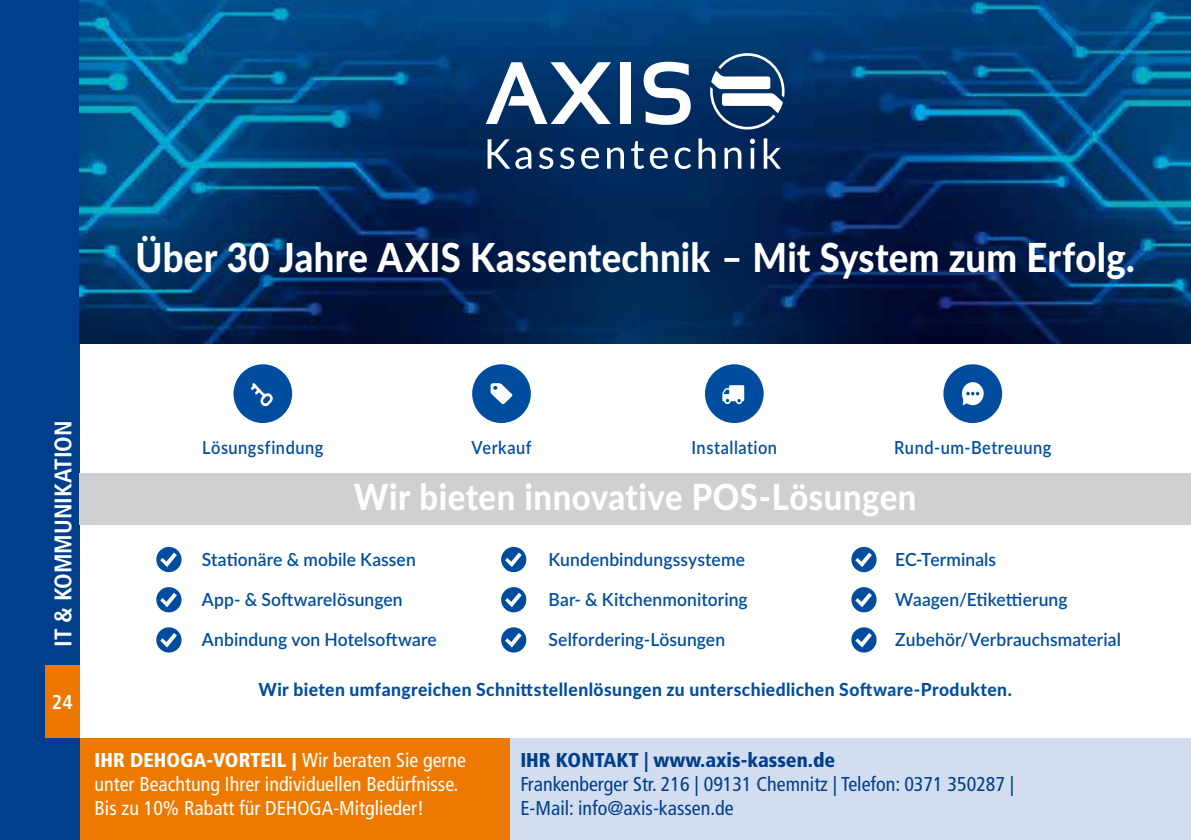
<style>
.page{position:relative;width:1191px;height:840px;background:#fff}
.page>*{position:absolute;margin:0;border:0;box-sizing:border-box;transform-origin:0 0}
.t1{font:800 40px "Lato Latin";letter-spacing:.005em;color:#fff;scale:.91 1}
.t2{font:800 36px "Lato Latin";letter-spacing:.015em;color:#fff;scale:.91 1}
.t3{font:700 condensed 24px "Frutiger LT Pro";color:#fff}
.t4{font:condensed 20px/24px "Frutiger LT Pro";color:#fff}
.t5{font:condensed 20px/24px "Frutiger LT Pro";color:#003f8b}
.t6{font:900 condensed 20px "Frutiger LT Pro";color:#003f8b}
.t7{font:700 condensed 20px "Frutiger LT Pro";color:#fff}
.t8{font:600 18px "Lato Latin";letter-spacing:.005em;color:#004d9f}
.t9{font:800 18px "Lato Latin";letter-spacing:.025em;color:#004d9f}
.t10{font:600 18px "Lato Latin";letter-spacing:.03em;color:#004d9f;scale:.91 1}
.s1{font-weight:900}
.s2{font-family:"Hind";font-weight:700;font-stretch:normal}
</style>
<div class="page">
<div style="left:79px;top:737px;width:431px;height:102px;background:#ee7900"></div>
<div style="left:0;top:0;width:79px;height:839px;background:#003f8b"></div>
<div style="left:45px;top:664px;width:34px;height:73px;background:#e70"></div>
<div style="left:510px;top:737px;width:681px;height:102px;background:#d3ddf0"></div>
<img style="left:79px;top:0;width:1112px;height:343px">
<div style="left:233px;top:364px;width:59px;height:59px;background:#004d9f;border-radius:50%"></div>
<svg style="left:251px;top:383px;width:22px;height:23px"></svg>
<div style="left:472px;top:364px;width:59px;height:59px;background:#004d9f;border-radius:50%"></div>
<svg style="left:490px;top:383px;width:22px;height:21px"></svg>
<div style="left:705px;top:364px;width:58px;height:59px;background:#004d9f;border-radius:50%"></div>
<svg style="left:722px;top:385px;width:22px;height:19px"></svg>
<div style="left:943px;top:364px;width:59px;height:59px;background:#004d9f;border-radius:50%"></div>
<svg style="left:961px;top:382px;width:23px;height:23px"></svg>
<div style="left:79px;top:473px;width:1112px;height:51px;background:#ced0d2"></div>
<div style="left:156px;top:546px;width:25px;height:26px;background:#004d9f;border-radius:50%"></div>
<svg style="left:160px;top:552px;width:17px;height:14px"></svg>
<div style="left:501px;top:546px;width:25px;height:26px;background:#004d9f;border-radius:50%"></div>
<svg style="left:505px;top:552px;width:16px;height:14px"></svg>
<div style="left:851px;top:546px;width:25px;height:26px;background:#004d9f;border-radius:50%"></div>
<svg style="left:855px;top:552px;width:17px;height:14px"></svg>
<svg style="left:156px;top:586px;width:25px;height:26px"></svg>
<svg style="left:160px;top:592px;width:17px;height:15px"></svg>
<svg style="left:501px;top:586px;width:25px;height:26px"></svg>
<svg style="left:505px;top:592px;width:16px;height:15px"></svg>
<svg style="left:851px;top:586px;width:25px;height:26px"></svg>
<svg style="left:855px;top:592px;width:17px;height:15px"></svg>
<div style="left:156px;top:627px;width:25px;height:25px;background:#004d9f;border-radius:50%"></div>
<svg style="left:160px;top:633px;width:17px;height:14px"></svg>
<div style="left:501px;top:627px;width:25px;height:25px;background:#004d9f;border-radius:50%"></div>
<svg style="left:505px;top:633px;width:16px;height:14px"></svg>
<div style="left:851px;top:627px;width:25px;height:25px;background:#004d9f;border-radius:50%"></div>
<svg style="left:855px;top:633px;width:17px;height:14px"></svg>
<svg style="left:487px;top:139px;width:44px;height:30px"></svg>
<svg style="left:539px;top:147px;width:14px;height:22px"></svg>
<svg style="left:560px;top:147px;width:14px;height:22px"></svg>
<svg style="left:581px;top:147px;width:18px;height:22px"></svg>
<svg style="left:607px;top:147px;width:17px;height:22px"></svg>
<svg style="left:631px;top:141px;width:13px;height:28px"></svg>
<svg style="left:650px;top:147px;width:18px;height:22px"></svg>
<svg style="left:674px;top:147px;width:17px;height:22px"></svg>
<svg style="left:698px;top:138px;width:17px;height:31px"></svg>
<svg style="left:724px;top:147px;width:17px;height:22px"></svg>
<svg style="left:750px;top:139px;width:5px;height:30px"></svg>
<svg style="left:763px;top:138px;width:18px;height:31px"></svg>
<svg style="left:486px;top:62px;width:125px;height:62px"></svg>
<div style="left:620px;top:62px;width:11px;height:62px;background:#fff"></div>
<svg style="left:643px;top:62px;width:47px;height:63px"></svg>
<svg style="left:710px;top:53px;width:74px;height:76px"></svg>
<h1 class="t1" style="left:135px;top:234px;width:1099px">Über 30 Jahre AXIS Kassentechnik – Mit System zum Erfolg.</h1>
<h3 class="t3" style="left:49px;top:646px;width:228px;rotate:-90deg">IT &amp; KOMMUNIKATION</h3>
<p class="t7" style="left:52px;top:689px;width:22px">24</p>
<p class="t10" style="left:202px;top:436px;width:135px">Lösungsfindung</p>
<p class="t10" style="left:471px;top:436px;width:67px">Verkauf</p>
<p class="t10" style="left:691px;top:436px;width:96px">Installation</p>
<p class="t10" style="left:894px;top:436px;width:174px">Rund-um-Betreuung</p>
<h2 class="t2" style="left:354px;top:475px;width:620px">Wir bieten innovative POS-Lösungen</h2>
<p class="t8" style="left:202px;top:549px;width:215px">Stationäre &amp; mobile Kassen</p>
<p class="t8" style="left:202px;top:589px;width:202px">App- &amp; Softwarelösungen</p>
<p class="t8" style="left:202px;top:629px;width:236px">Anbindung von Hotelsoftware</p>
<p class="t8" style="left:548px;top:549px;width:198px">Kundenbindungssysteme</p>
<p class="t8" style="left:548px;top:589px;width:201px">Bar- &amp; Kitchenmonitoring</p>
<p class="t8" style="left:548px;top:629px;width:178px">Selfordering-Lösungen</p>
<p class="t8" style="left:895px;top:549px;width:102px">EC-Terminals</p>
<p class="t8" style="left:895px;top:589px;width:174px">Waagen/Etikettierung</p>
<p class="t8" style="left:895px;top:629px;width:227px">Zubehör/Verbrauchsmaterial</p>
<p class="t9" style="left:258px;top:678px;width:755px">Wir bieten umfangreichen Schnittstellenlösungen zu unterschiedlichen Software-Produkten.</p>
<p class="t4" style="left:94px;top:747px;width:373px"><span class="s1">IHR DEHOGA-VORTEIL</span> <span class="s2">|</span> Wir beraten Sie gerne unter Beachtung Ihrer individuellen Bedürfnisse.<br>Bis zu 10% Rabatt für DEHOGA-Mitglieder!</p>
<p class="t6" style="left:520px;top:747px;width:316px">IHR KONTAKT | www.axis-kassen.de</p>
<p class="t5" style="left:520px;top:772px;width:495px">Frankenberger Str. 216 | 09131 Chemnitz | Telefon: 0371 350287 |<br>E-Mail: info@axis-kassen.de</p>
</div>
